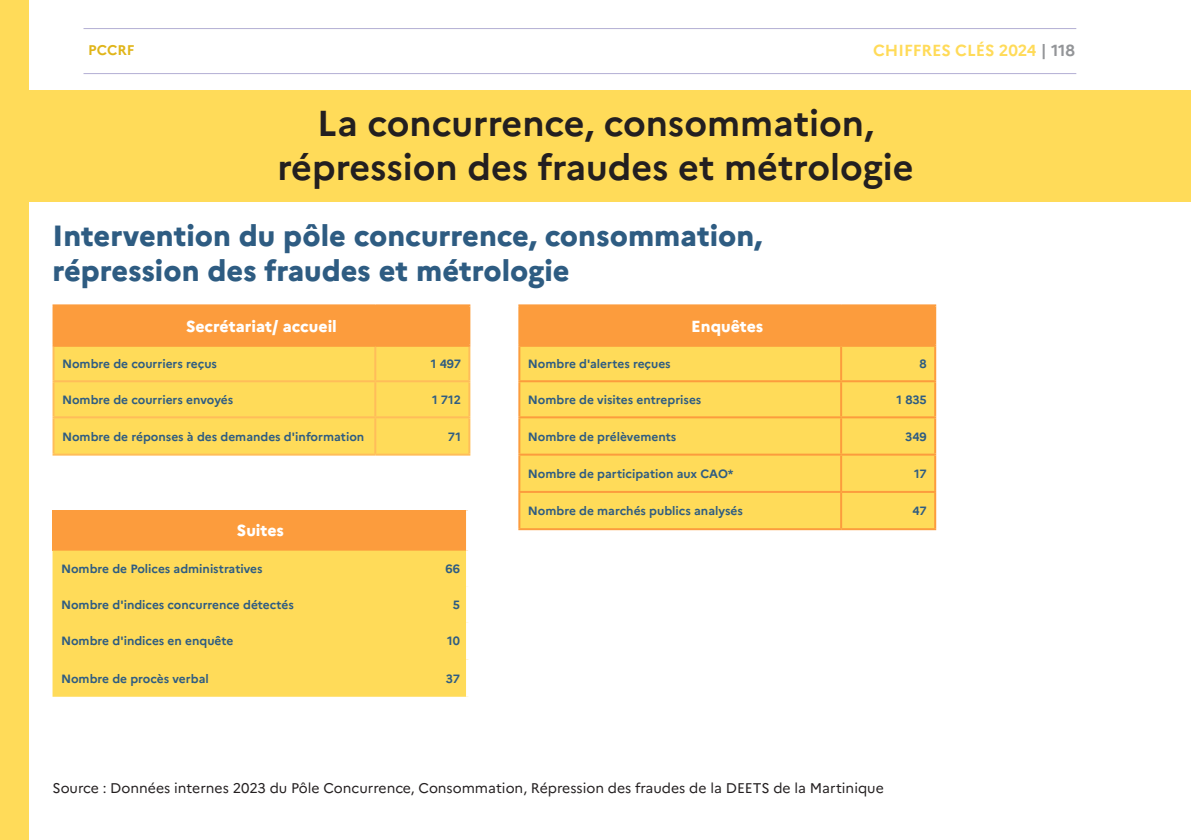
<style>
.page{position:relative;width:1191px;height:840px;background:#fff}
.page>*{position:absolute;margin:0;border:0;box-sizing:border-box;transform-origin:0 0}
.Sub_title_3_-_white{font:700 36px "Marianne";color:#231f20}
.t1{font:800 29.2px "Marianne";color:#2e5c82}
.t2{font:800 16px "Marianne";color:#fff}
.t3{font:700 16px "Marianne";color:#ffdb59}
.t4{font:14px "Marianne";color:#231f20}
.t5{font:700 14px "Marianne";color:#e0b519}
.t6{font:700 12px "Marianne";color:#2e5c82}
.s1{color:#939598}
</style>
<div class="page">
<hr style="left:83px;top:73px;width:993px;height:1px;background:#b3afd4">
<hr style="left:83px;top:28px;width:993px;height:1px;background:#b3afd4">
<div style="left:0;top:0;width:28px;height:839px;background:#ffdb59"></div>
<div style="left:0;top:90px;width:1191px;height:112px;background:#ffdb59"></div>
<div style="left:54px;top:305px;width:415px;height:40px;background:#fc9c3d"></div>
<div style="left:55px;top:346px;width:413px;height:107px;background:#ffdb59"></div>
<hr style="left:53px;top:346px;width:2px;height:34px;background:#ffbd59">
<hr style="left:374px;top:346px;width:2px;height:34px;background:#ffbd59">
<hr style="left:468px;top:346px;width:2px;height:34px;background:#ffbd59">
<hr style="left:53px;top:380px;width:322px;height:2px;background:#ffbd59">
<hr style="left:53px;top:382px;width:2px;height:34px;background:#ffbd59">
<hr style="left:375px;top:380px;width:95px;height:2px;background:#ffbd59">
<hr style="left:374px;top:382px;width:2px;height:34px;background:#ffbd59">
<hr style="left:468px;top:382px;width:2px;height:34px;background:#ffbd59">
<hr style="left:53px;top:416px;width:322px;height:2px;background:#ffbd59">
<hr style="left:53px;top:418px;width:2px;height:35px;background:#ffbd59">
<hr style="left:375px;top:416px;width:95px;height:2px;background:#ffbd59">
<hr style="left:374px;top:418px;width:2px;height:35px;background:#ffbd59">
<hr style="left:468px;top:418px;width:2px;height:35px;background:#ffbd59">
<hr style="left:53px;top:453px;width:322px;height:2px;background:#ffbd59">
<hr style="left:375px;top:453px;width:95px;height:2px;background:#ffbd59">
<hr style="left:53px;top:304px;width:322px;height:2px;background:#fc9c3d">
<hr style="left:53px;top:306px;width:2px;height:38px;background:#fc9c3d">
<hr style="left:375px;top:304px;width:95px;height:2px;background:#fc9c3d">
<hr style="left:468px;top:306px;width:2px;height:38px;background:#fc9c3d">
<hr style="left:53px;top:344px;width:322px;height:2px;background:#fc9c3d">
<hr style="left:375px;top:344px;width:95px;height:2px;background:#fc9c3d">
<div style="left:519px;top:305px;width:416px;height:40px;background:#fc9c3d"></div>
<div style="left:520px;top:346px;width:414px;height:182px;background:#ffdb59"></div>
<hr style="left:518px;top:346px;width:2px;height:34px;background:#fc9c3d">
<hr style="left:840px;top:346px;width:2px;height:34px;background:#fc9c3d">
<hr style="left:934px;top:346px;width:2px;height:34px;background:#fc9c3d">
<hr style="left:518px;top:380px;width:323px;height:2px;background:#fc9c3d">
<hr style="left:518px;top:382px;width:2px;height:34px;background:#fc9c3d">
<hr style="left:841px;top:380px;width:95px;height:2px;background:#fc9c3d">
<hr style="left:840px;top:382px;width:2px;height:34px;background:#fc9c3d">
<hr style="left:934px;top:382px;width:2px;height:34px;background:#fc9c3d">
<hr style="left:518px;top:416px;width:323px;height:2px;background:#fc9c3d">
<hr style="left:518px;top:418px;width:2px;height:35px;background:#fc9c3d">
<hr style="left:841px;top:416px;width:95px;height:2px;background:#fc9c3d">
<hr style="left:840px;top:418px;width:2px;height:35px;background:#fc9c3d">
<hr style="left:934px;top:418px;width:2px;height:35px;background:#fc9c3d">
<hr style="left:518px;top:453px;width:323px;height:2px;background:#fc9c3d">
<hr style="left:518px;top:455px;width:2px;height:35px;background:#fc9c3d">
<hr style="left:841px;top:453px;width:95px;height:2px;background:#fc9c3d">
<hr style="left:840px;top:455px;width:2px;height:35px;background:#fc9c3d">
<hr style="left:934px;top:455px;width:2px;height:35px;background:#fc9c3d">
<hr style="left:518px;top:490px;width:323px;height:2px;background:#fc9c3d">
<hr style="left:518px;top:492px;width:2px;height:36px;background:#fc9c3d">
<hr style="left:841px;top:490px;width:95px;height:2px;background:#fc9c3d">
<hr style="left:840px;top:492px;width:2px;height:36px;background:#fc9c3d">
<hr style="left:934px;top:492px;width:2px;height:36px;background:#fc9c3d">
<hr style="left:518px;top:528px;width:323px;height:2px;background:#fc9c3d">
<hr style="left:841px;top:528px;width:95px;height:2px;background:#fc9c3d">
<hr style="left:518px;top:304px;width:323px;height:2px;background:#fc9c3d">
<hr style="left:518px;top:306px;width:2px;height:38px;background:#fc9c3d">
<hr style="left:841px;top:304px;width:95px;height:2px;background:#fc9c3d">
<hr style="left:934px;top:306px;width:2px;height:38px;background:#fc9c3d">
<hr style="left:518px;top:344px;width:323px;height:2px;background:#fc9c3d">
<hr style="left:841px;top:344px;width:95px;height:2px;background:#fc9c3d">
<div style="left:53px;top:510px;width:415px;height:40px;background:#fc9c3d"></div>
<div style="left:53px;top:550px;width:413px;height:146px;background:#ffdb59"></div>
<div style="left:466px;top:510px;width:5px;height:40px;background:#fff"></div>
<p class="t5" style="left:88px;top:39px;width:48px">PCCRF</p>
<h3 class="t3" style="left:873px;top:38px;width:203px">CHIFFRES CLÉS 2024 <span class="s1">| 118</span></h3>
<p class="Sub_title_3_-_white" style="left:317px;top:95px;width:558px">La concurrence, consommation,</p>
<p class="Sub_title_3_-_white" style="left:277px;top:139px;width:638px">répression des fraudes et métrologie</p>
<p class="t1" style="left:53px;top:213px;width:711px">Intervention du pôle concurrence, consommation,</p>
<p class="t1" style="left:53px;top:248px;width:518px">répression des fraudes et métrologie</p>
<p class="t2" style="left:691px;top:313px;width:73px">Enquêtes</p>
<p class="t6" style="left:528px;top:354px;width:144px">Nombre d'alertes reçues</p>
<p class="t6" style="left:919px;top:354px;width:9px">8</p>
<p class="t6" style="left:528px;top:390px;width:175px">Nombre de visites entreprises</p>
<p class="t6" style="left:896px;top:390px;width:32px">1 835</p>
<p class="t6" style="left:528px;top:426px;width:150px">Nombre de prélèvements</p>
<p class="t6" style="left:905px;top:426px;width:23px">349</p>
<p class="t6" style="left:528px;top:464px;width:207px">Nombre de participation aux CAO*</p>
<p class="t6" style="left:914px;top:464px;width:14px">17</p>
<p class="t6" style="left:528px;top:501px;width:216px">Nombre de marchés publics analysés</p>
<p class="t6" style="left:912px;top:501px;width:16px">47</p>
<p class="t2" style="left:237px;top:518px;width:48px">Suites</p>
<p class="t6" style="left:61px;top:559px;width:203px">Nombre de Polices administratives</p>
<p class="t6" style="left:445px;top:559px;width:16px">66</p>
<p class="t6" style="left:61px;top:594px;width:234px">Nombre d'indices concurrence détectés</p>
<p class="t6" style="left:453px;top:594px;width:9px">5</p>
<p class="t6" style="left:61px;top:631px;width:174px">Nombre d'indices en enquête</p>
<p class="t6" style="left:447px;top:631px;width:14px">10</p>
<p class="t6" style="left:61px;top:668px;width:149px">Nombre de procès verbal</p>
<p class="t6" style="left:446px;top:668px;width:16px">37</p>
<p class="t2" style="left:186px;top:313px;width:152px">Secrétariat/ accueil</p>
<p class="t6" style="left:62px;top:354px;width:156px">Nombre de courriers reçus</p>
<p class="t6" style="left:431px;top:354px;width:31px">1 497</p>
<p class="t6" style="left:62px;top:390px;width:173px">Nombre de courriers envoyés</p>
<p class="t6" style="left:432px;top:390px;width:30px">1 712</p>
<p class="t6" style="left:62px;top:426px;width:304px">Nombre de réponses à des demandes d'information</p>
<p class="t6" style="left:448px;top:426px;width:14px">71</p>
<p class="t4" style="left:53px;top:776px;width:833px">Source : Données internes 2023 du Pôle Concurrence, Consommation, Répression des fraudes de la DEETS de la Martinique</p>
</div>
